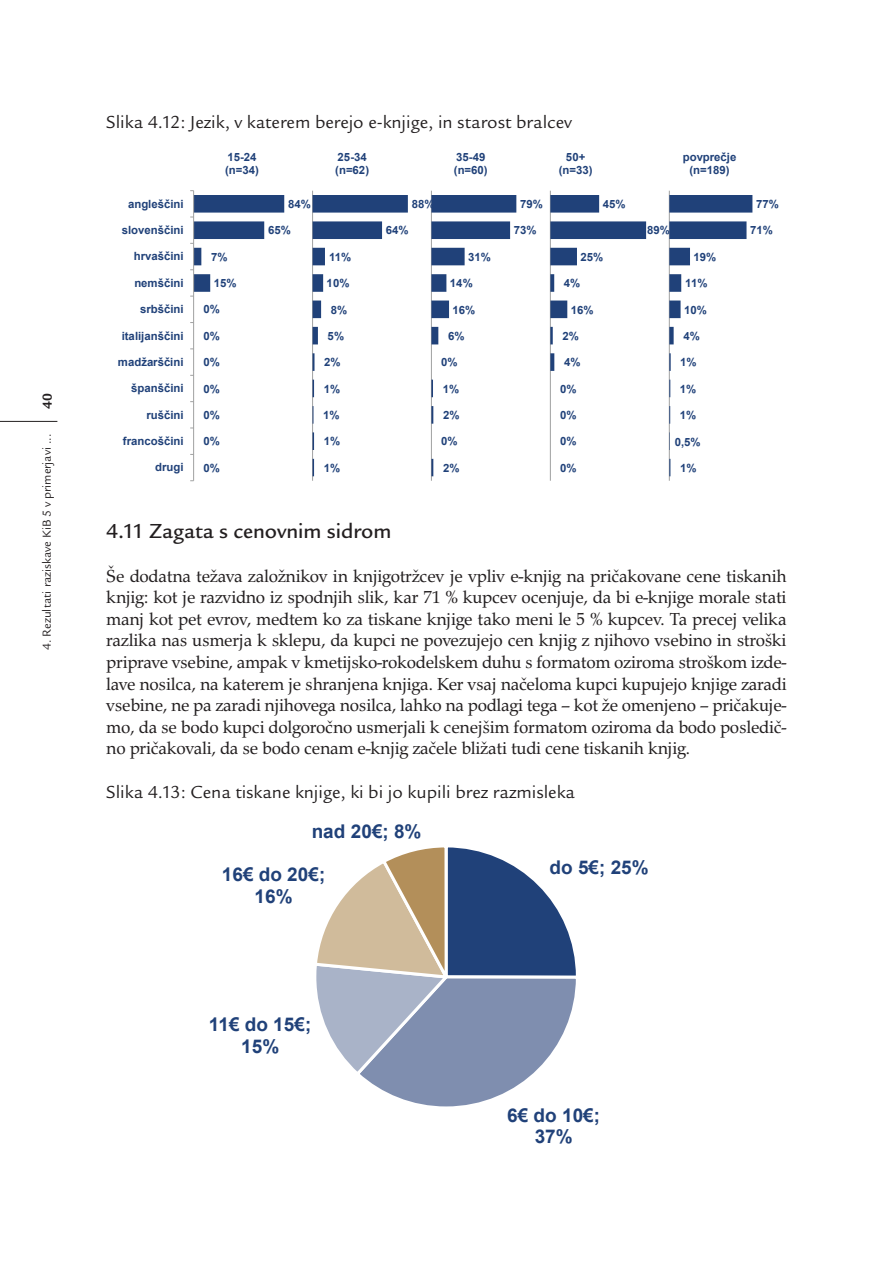
<style>
.page{position:relative;width:893px;height:1263px;background:#fff}
.page>*{position:absolute;margin:0;border:0;box-sizing:border-box;transform-origin:0 0}
.t1{font:500 21px "Legacy San Itc TEE";color:#231f20}
.t2{font:700 18.9px/21.8px "Arial";letter-spacing:.005em;color:#204179;text-align:center}
.t3{font:18px/21.6px "URW Palladio TEE";letter-spacing:-.015em;color:#231f20;text-align:justify}
.t4{font:18px "Legacy San Itc TEE";color:#231f20}
.t5{font:700 13.5px "Legacy San Itc TEE";color:#231f20}
.t6{font:12px "Legacy San Itc TEE";color:#231f20}
.t7{font:700 11.4px/13px "Arial";color:#204179}
</style>
<div class="page">
<hr style="left:0;top:421px;width:57px;height:1px;background:#231f20">
<hr style="left:669px;top:191px;width:1px;height:290px;background:#a0a1a1">
<hr style="left:550px;top:191px;width:1px;height:290px;background:#a0a1a1">
<hr style="left:431px;top:191px;width:1px;height:290px;background:#a0a1a1">
<hr style="left:312px;top:191px;width:1px;height:290px;background:#a0a1a1">
<svg style="left:313px;top:195px;width:95px;height:281px"></svg>
<svg style="left:431px;top:195px;width:85px;height:281px"></svg>
<svg style="left:550px;top:195px;width:96px;height:176px"></svg>
<svg style="left:669px;top:195px;width:83px;height:281px"></svg>
<hr style="left:193px;top:191px;width:1px;height:290px;background:#a0a1a1">
<svg style="left:190px;top:190px;width:94px;height:107px"></svg>
<svg style="left:316px;top:847px;width:260px;height:260px"></svg>
<p class="t5" style="left:39px;top:409px;width:17px;rotate:-90deg">40</p>
<p class="t6" style="left:40px;top:650px;width:218px;rotate:-90deg">4. Rezultati raziskave KiB 5 v primerjavi ...</p>
<p class="t4" style="left:106px;top:111px;width:467px">Slika 4.12: Jezik, v katerem berejo e-knjige, in starost bralcev</p>
<p class="t7" style="left:128px;top:197px;width:57px">angleščini</p>
<p class="t7" style="left:122px;top:224px;width:63px">slovenščini</p>
<p class="t7" style="left:134px;top:250px;width:51px">hrvaščini</p>
<p class="t7" style="left:134px;top:277px;width:51px">nemščini</p>
<p class="t7" style="left:140px;top:303px;width:45px">srbščini</p>
<p class="t7" style="left:122px;top:329px;width:63px">italijanščini</p>
<p class="t7" style="left:118px;top:356px;width:67px">madžarščini</p>
<p class="t7" style="left:131px;top:382px;width:54px">španščini</p>
<p class="t7" style="left:146px;top:408px;width:39px">ruščini</p>
<p class="t7" style="left:123px;top:435px;width:62px">francoščini</p>
<p class="t7" style="left:155px;top:461px;width:30px">drugi</p>
<p class="t7" style="left:225px;top:151px;width:35px">15-24 (n=34)</p>
<p class="t7" style="left:335px;top:151px;width:35px">25-34 (n=62)</p>
<p class="t7" style="left:454px;top:151px;width:35px">35-49 (n=60)</p>
<p class="t7" style="left:559px;top:151px;width:35px;text-align:center">50+ (n=33)</p>
<p class="t7" style="left:683px;top:151px;width:55px;text-align:center">povprečje (n=189)</p>
<p class="t7" style="left:211px;top:251px;width:18px">7%</p>
<p class="t7" style="left:214px;top:277px;width:24px">15%</p>
<p class="t7" style="left:203px;top:303px;width:18px">0%</p>
<p class="t7" style="left:203px;top:330px;width:18px">0%</p>
<p class="t7" style="left:203px;top:356px;width:18px">0%</p>
<p class="t7" style="left:203px;top:382px;width:18px">0%</p>
<p class="t7" style="left:203px;top:409px;width:18px">0%</p>
<p class="t7" style="left:203px;top:435px;width:18px">0%</p>
<p class="t7" style="left:203px;top:462px;width:18px">0%</p>
<p class="t7" style="left:288px;top:198px;width:24px">84%</p>
<p class="t7" style="left:268px;top:224px;width:24px">65%</p>
<p class="t7" style="left:329px;top:251px;width:24px">11%</p>
<p class="t7" style="left:327px;top:277px;width:24px">10%</p>
<p class="t7" style="left:331px;top:303px;width:18px">8%</p>
<p class="t7" style="left:328px;top:330px;width:18px">5%</p>
<p class="t7" style="left:324px;top:356px;width:18px">2%</p>
<p class="t7" style="left:324px;top:382px;width:18px">1%</p>
<p class="t7" style="left:323px;top:409px;width:18px">1%</p>
<p class="t7" style="left:324px;top:435px;width:18px">1%</p>
<p class="t7" style="left:324px;top:462px;width:18px">1%</p>
<p class="t7" style="left:412px;top:198px;width:24px">88%</p>
<p class="t7" style="left:386px;top:224px;width:24px">64%</p>
<p class="t7" style="left:520px;top:198px;width:24px">79%</p>
<p class="t7" style="left:514px;top:224px;width:24px">73%</p>
<p class="t7" style="left:603px;top:198px;width:24px">45%</p>
<p class="t7" style="left:647px;top:224px;width:24px">89%</p>
<p class="t7" style="left:468px;top:251px;width:24px">31%</p>
<p class="t7" style="left:450px;top:277px;width:24px">14%</p>
<p class="t7" style="left:452px;top:303px;width:24px">16%</p>
<p class="t7" style="left:448px;top:330px;width:18px">6%</p>
<p class="t7" style="left:441px;top:356px;width:18px">0%</p>
<p class="t7" style="left:443px;top:382px;width:18px">1%</p>
<p class="t7" style="left:443px;top:409px;width:18px">2%</p>
<p class="t7" style="left:441px;top:435px;width:18px">0%</p>
<p class="t7" style="left:443px;top:462px;width:18px">2%</p>
<p class="t7" style="left:580px;top:251px;width:24px">25%</p>
<p class="t7" style="left:564px;top:277px;width:18px">4%</p>
<p class="t7" style="left:571px;top:303px;width:24px">16%</p>
<p class="t7" style="left:562px;top:330px;width:18px">2%</p>
<p class="t7" style="left:564px;top:356px;width:18px">4%</p>
<p class="t7" style="left:560px;top:383px;width:18px">0%</p>
<p class="t7" style="left:560px;top:409px;width:18px">0%</p>
<p class="t7" style="left:560px;top:435px;width:18px">0%</p>
<p class="t7" style="left:560px;top:462px;width:18px">0%</p>
<p class="t7" style="left:693px;top:251px;width:24px">19%</p>
<p class="t7" style="left:685px;top:277px;width:24px">11%</p>
<p class="t7" style="left:684px;top:303px;width:24px">10%</p>
<p class="t7" style="left:683px;top:330px;width:18px">4%</p>
<p class="t7" style="left:680px;top:356px;width:18px">1%</p>
<p class="t7" style="left:680px;top:383px;width:18px">1%</p>
<p class="t7" style="left:680px;top:409px;width:18px">1%</p>
<p class="t7" style="left:675px;top:435px;width:28px">0,5%</p>
<p class="t7" style="left:680px;top:462px;width:18px">1%</p>
<p class="t7" style="left:756px;top:198px;width:24px">77%</p>
<p class="t7" style="left:750px;top:224px;width:24px">71%</p>
<p class="t1" style="left:106px;top:518px;width:287px">4.11 Zagata s cenovnim sidrom</p>
<p class="t3" style="left:106px;top:565px;width:682px">Še dodatna težava založnikov in knjigotržcev je vpliv e-knjig na pričakovane cene tiskanih knjig: kot je razvidno iz spodnjih slik, kar 71 % kupcev ocenjuje, da bi e-knjige morale stati manj kot pet evrov, medtem ko za tiskane knjige tako meni le 5 % kupcev. Ta precej velika razlika nas usmerja k sklepu, da kupci ne povezujejo cen knjig z njihovo vsebino in stroški priprave vsebine, ampak v kmetijsko-rokodelskem duhu s formatom oziroma stroškom izde&shy;lave nosilca, na katerem je shranjena knjiga. Ker vsaj načeloma kupci kupujejo knjige zaradi vsebine, ne pa zaradi njihovega nosilca, lahko na podlagi tega – kot že omenjeno – pričakuje&shy;mo, da se bodo kupci dolgoročno usmerjali k cenejšim formatom oziroma da bodo posledič&shy;no pričakovali, da se bodo cenam e-knjig začele bližati tudi cene tiskanih knjig.</p>
<p class="t4" style="left:106px;top:781px;width:470px">Slika 4.13: Cena tiskane knjige, ki bi jo kupili brez razmisleka</p>
<p class="t2" style="left:312px;top:821px;width:111px">nad 20€; 8%</p>
<p class="t2" style="left:222px;top:864px;width:105px">16€ do 20€;<br>16%</p>
<p class="t2" style="left:209px;top:1014px;width:104px">11€ do 15€;<br>15%</p>
<p class="t2" style="left:550px;top:857px;width:101px">do 5€; 25%</p>
<p class="t2" style="left:507px;top:1105px;width:95px">6€ do 10€;<br>37%</p>
</div>
